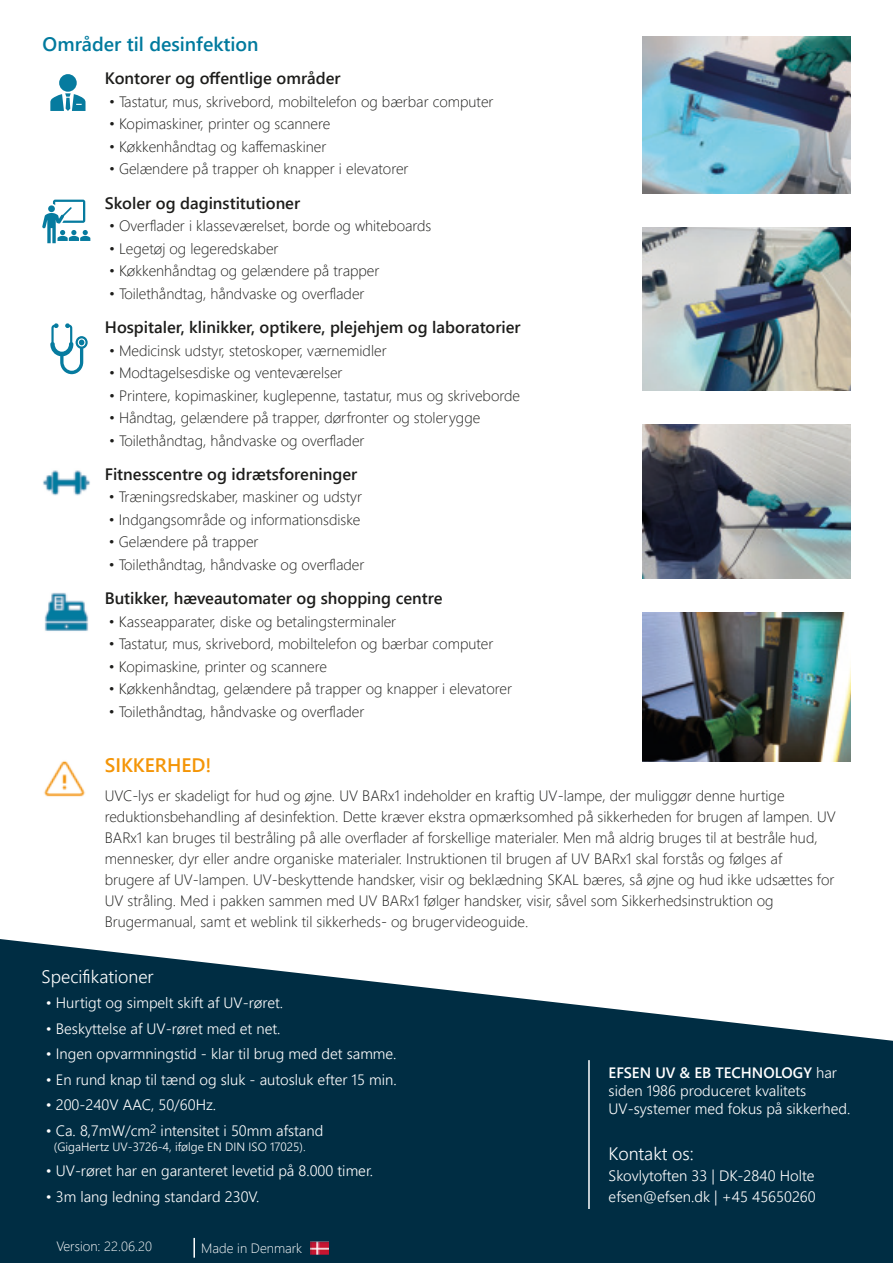
<style>
.page{position:relative;width:893px;height:1263px;background:#fff}
.page>*{position:absolute;margin:0;border:0;box-sizing:border-box;transform-origin:0 0}
.t1{font:600 19.5px "Segoe UI";color:#007a9e}
.t2{font:600 19.5px "Segoe UI";color:#f49507}
.t3{font:300 18px "Segoe UI";color:#fff}
.t4{font:600 16.5px "Segoe UI";color:#1d1d1b}
.t5{font:300 15px/21px "Segoe UI";color:#1d1d1b}
.t6{font:300 15px/18px "Segoe UI";color:#fff}
.t7{font:300 13.5px "Segoe UI";color:#fff}
.t8{font:300 12px "Segoe UI";color:#fff}
.s1{font-weight:600}
</style>
<div class="page">
<svg style="left:0;top:939px;width:893px;height:324px;fill:#002d43"></svg>
<hr style="left:588px;top:1060px;width:2px;height:149px;background:#fff">
<img style="left:642px;top:612px;width:209px;height:149px">
<img style="left:642px;top:37px;width:209px;height:157px">
<img style="left:642px;top:425px;width:209px;height:153px">
<img style="left:642px;top:228px;width:209px;height:163px">
<img style="left:44px;top:760px;width:41px;height:37px">
<svg style="left:42px;top:200px;width:48px;height:43px"></svg>
<svg style="left:50px;top:323px;width:38px;height:51px"></svg>
<div style="left:59px;top:74px;width:18px;height:18px;background:#067b9f;border-radius:50%"></div>
<svg style="left:50px;top:93px;width:36px;height:18px"></svg>
<img style="left:311px;top:1242px;width:18px;height:12px">
<img style="left:43px;top:470px;width:47px;height:26px">
<img style="left:44px;top:592px;width:45px;height:39px">
<hr style="left:193px;top:1238px;width:2px;height:20px;background:#fff">
<h1 class="t1" style="left:43px;top:36px;width:218px">Områder til desinfektion</h1>
<p class="t4" style="left:105px;top:63px;width:237px">Kontorer og offentlige områder</p>
<p class="t5" style="left:109px;top:90px;width:386px">• Tastatur, mus, skrivebord, mobiltelefon og bærbar computer</p>
<p class="t5" style="left:109px;top:112px;width:223px">• Kopimaskiner, printer og scannere</p>
<p class="t5" style="left:109px;top:135px;width:219px">• Køkkenhåndtag og kaffemaskiner</p>
<p class="t5" style="left:109px;top:157px;width:301px">• Gelændere på trapper oh knapper i elevatorer</p>
<p class="t4" style="left:105px;top:196px;width:197px">Skoler og daginstitutioner</p>
<p class="t5" style="left:109px;top:214px;width:324px">• Overflader i klasseværelset, borde og whiteboards</p>
<p class="t5" style="left:109px;top:236px;width:171px">• Legetøj og legeredskaber</p>
<p class="t5" style="left:109px;top:259px;width:272px">• Køkkenhåndtag og gelændere på trapper</p>
<p class="t5" style="left:109px;top:281px;width:257px">• Toilethåndtag, håndvaske og overflader</p>
<p class="t4" style="left:105px;top:320px;width:417px">Hospitaler, klinikker, optikere, plejehjem og laboratorier</p>
<p class="t5" style="left:109px;top:338px;width:279px">• Medicinsk udstyr, stetoskoper, værnemidler</p>
<p class="t5" style="left:109px;top:361px;width:235px">• Modtagelsesdiske og venteværelser</p>
<p class="t5" style="left:109px;top:383px;width:413px">• Printere, kopimaskiner, kuglepenne, tastatur, mus og skriveborde</p>
<p class="t5" style="left:109px;top:406px;width:373px">• Håndtag, gelændere på trapper, dørfronter og stolerygge</p>
<p class="t5" style="left:109px;top:428px;width:257px">• Toilethåndtag, håndvaske og overflader</p>
<p class="t4" style="left:105px;top:467px;width:254px">Fitnesscentre og idrætsforeninger</p>
<p class="t5" style="left:109px;top:485px;width:255px">• Træningsredskaber, maskiner og udstyr</p>
<p class="t5" style="left:109px;top:508px;width:253px">• Indgangsområde og informationsdiske</p>
<p class="t5" style="left:109px;top:530px;width:151px">• Gelændere på trapper</p>
<p class="t5" style="left:109px;top:553px;width:257px">• Toilethåndtag, håndvaske og overflader</p>
<p class="t4" style="left:105px;top:591px;width:339px">Butikker, hæveautomater og shopping centre</p>
<p class="t5" style="left:109px;top:609px;width:289px">• Kasseapparater, diske og betalingsterminaler</p>
<p class="t5" style="left:109px;top:632px;width:386px">• Tastatur, mus, skrivebord, mobiltelefon og bærbar computer</p>
<p class="t5" style="left:109px;top:654px;width:220px">• Kopimaskine, printer og scannere</p>
<p class="t5" style="left:109px;top:677px;width:405px">• Køkkenhåndtag, gelændere på trapper og knapper i elevatorer</p>
<p class="t5" style="left:109px;top:699px;width:257px">• Toilethåndtag, håndvaske og overflader</p>
<h1 class="t2" style="left:105px;top:757px;width:108px">SIKKERHED!</h1>
<p class="t5" style="left:105px;top:784px;width:733px">UVC-lys er skadeligt for hud og øjne. UV BARx1 indeholder en kraftig UV-lampe, der muliggør denne hurtige reduktionsbehandling af desinfektion. Dette kræver ekstra opmærksomhed på sikkerheden for brugen af lampen. UV BARx1 kan bruges til bestråling på alle overflader af forskellige materialer. Men må aldrig bruges til at bestråle hud, mennesker, dyr eller andre organiske materialer. Instruktionen til brugen af UV BARx1 skal forstås og følges af<br>brugere af UV-lampen. UV-beskyttende handsker, visir og beklædning SKAL bæres, så øjne og hud ikke udsættes for UV stråling. Med i pakken sammen med UV BARx1 følger handsker, visir, såvel som Sikkerhedsinstruktion og Brugermanual, samt et weblink til sikkerheds- og brugervideoguide.</p>
<p class="t3" style="left:42px;top:959px;width:114px">Specifikationer</p>
<p class="t6" style="left:46px;top:992px;width:239px">• Hurtigt og simpelt skift af UV-røret.</p>
<p class="t6" style="left:46px;top:1018px;width:236px">• Beskyttelse af UV-røret med et net.</p>
<p class="t6" style="left:46px;top:1043px;width:352px">• Ingen opvarmningstid - klar til brug med det samme.</p>
<p class="t6" style="left:46px;top:1069px;width:353px">• En rund knap til tænd og sluk - autosluk efter 15 min.</p>
<p class="t6" style="left:46px;top:1094px;width:172px">• 200-240V AAC, 50/60Hz.</p>
<p class="t6" style="left:46px;top:1120px;width:279px">• Ca. 8,7mW/cm<sup>2</sup> intensitet i 50mm afstand</p>
<p class="t8" style="left:54px;top:1135px;width:253px">(GigaHertz UV-3726-4, ifølge EN DIN ISO 17025).</p>
<p class="t6" style="left:46px;top:1160px;width:329px">• UV-røret har en garanteret levetid på 8.000 timer.</p>
<p class="t6" style="left:46px;top:1186px;width:215px">• 3m lang ledning standard 230V.</p>
<p class="t7" style="left:57px;top:1234px;width:97px">Version: 22.06.20</p>
<p class="t7" style="left:201px;top:1235px;width:103px">Made in Denmark</p>
<p class="t6" style="left:609px;top:1065px;width:243px"><span class="s1">EFSEN UV &amp; EB TECHNOLOGY</span> har siden 1986 produceret kvalitets<br>UV-systemer med fokus på sikkerhed.</p>
<p class="t3" style="left:609px;top:1146px;width:87px">Kontakt os:</p>
<p class="t6" style="left:609px;top:1166px;width:209px;line-height:21px">Skovlytoften 33 | DK-2840 Holte efsen@efsen.dk | +45 45650260</p>
</div>
